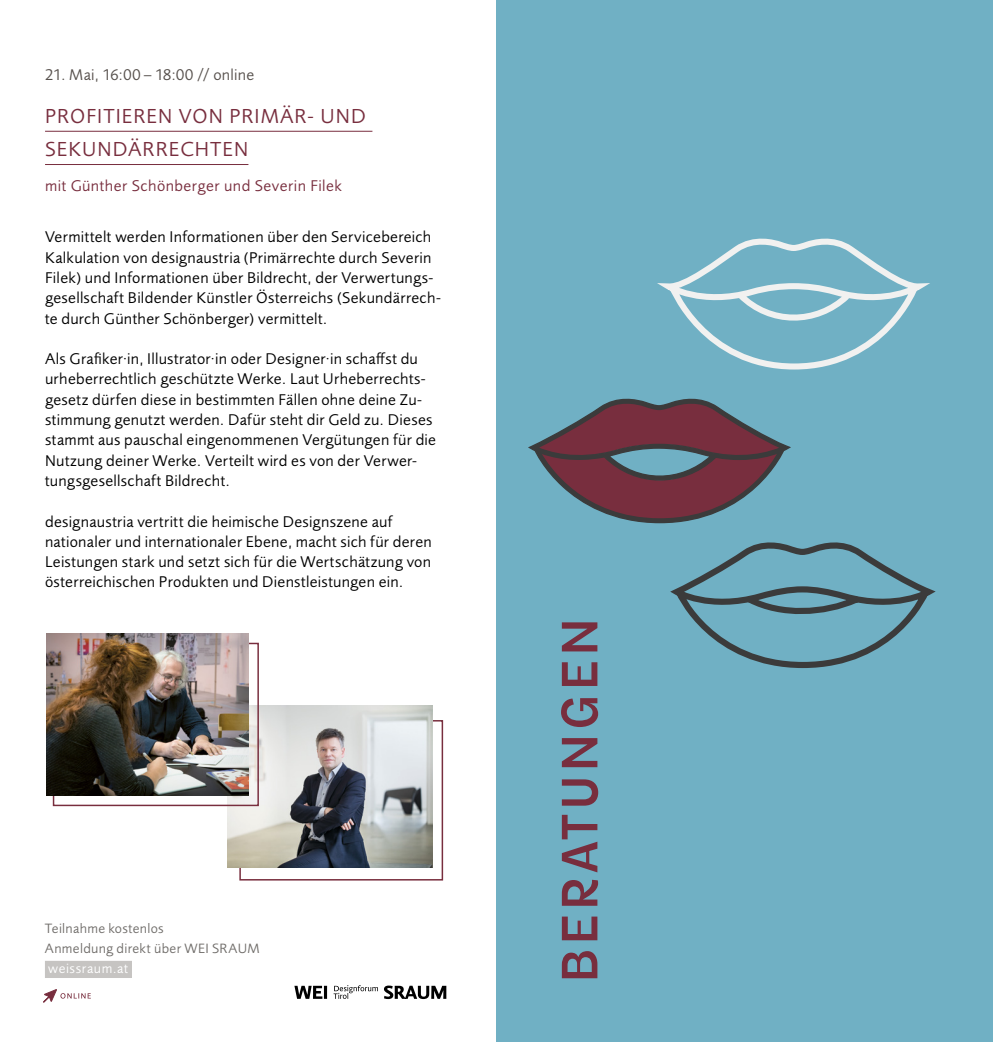
<style>
.page{position:relative;width:993px;height:1042px;background:#fff}
.page>*{position:absolute;margin:0;border:0;box-sizing:border-box;transform-origin:0 0}
.t1{font:50.75px "Venice Blvd";letter-spacing:.08em;color:#782e3e}
.t2{font:21px/33.2px "Foundry Sans";letter-spacing:.05em;color:#782e3e}
.t3{font:16.1px/20.3px "Foundry Sans";letter-spacing:.02em;color:#000}
.t4{font:16.1px "Foundry Sans";letter-spacing:.03em;color:#782e3e}
.t5{font:16.1px "Foundry Sans";letter-spacing:.02em;color:#57514d}
.t6{font:14px/20.3px "Foundry Sans";letter-spacing:.02em;color:#716e6b}
.t7{font:14px "Foundry Sans";letter-spacing:.045em;color:#fff}
</style>
<div class="page">
<div style="left:496px;top:0;width:496px;height:1042px;background:#70b0c4"></div>
<svg style="left:662px;top:238px;width:262px;height:132px"></svg>
<svg style="left:670px;top:542px;width:264px;height:126px"></svg>
<svg style="left:528px;top:398px;width:263px;height:126px"></svg>
<div style="left:239px;top:720px;width:204px;height:160px;border:1px solid #782e3e"></div>
<img style="left:227px;top:706px;width:205px;height:161px">
<hr style="left:45px;top:131px;width:327px;height:1px;background:#782e3e">
<hr style="left:45px;top:164px;width:203px;height:1px;background:#782e3e">
<div style="left:45px;top:961px;width:87px;height:17px;background:#c6c4c2"></div>
<svg style="left:43px;top:989px;width:48px;height:13px"></svg>
<svg style="left:294px;top:985px;width:152px;height:14px"></svg>
<div style="left:53px;top:643px;width:206px;height:163px;border:1px solid #782e3e"></div>
<img style="left:46px;top:633px;width:203px;height:162px">
<p class="t5" style="left:45px;top:66px;width:211px">21. Mai, 16:00 – 18:00 // online</p>
<h2 class="t2" style="left:45px;top:100px;width:322px">PROFITIEREN VON PRIMÄR- UND<br>SEKUNDÄRRECHTEN</h2>
<p class="t4" style="left:45px;top:176px;width:298px">mit Günther Schönberger und Severin Filek</p>
<p class="t3" style="left:45px;top:227px;width:397px">Vermittelt werden Informationen über den Servicebereich Kalkulation von designaustria (Primärrechte durch Severin Filek) und Informationen über Bildrecht, der Verwertungs&shy;gesellschaft Bildender Künstler Österreichs (Sekundärrech&shy;te durch Günther Schönberger) vermittelt.</p>
<p class="t3" style="left:45px;top:349px;width:392px">Als Grafiker·in, Illustrator·in oder Designer·in schaffst du urheberrechtlich geschützte Werke. Laut Urheberrechts&shy;gesetz dürfen diese in bestimmten Fällen ohne deine Zu&shy;stimmung genutzt werden. Dafür steht dir Geld zu. Dieses stammt aus pauschal eingenommenen Vergütungen für die Nutzung deiner Werke. Verteilt wird es von der Verwer&shy;tungsgesellschaft Bildrecht.</p>
<p class="t3" style="left:45px;top:511px;width:388px">designaustria vertritt die heimische Designszene auf nationaler und internationaler Ebene, macht sich für deren Leistungen stark und setzt sich für die Wertschätzung von österreichischen Produkten und Dienstleistungen ein.</p>
<p class="t6" style="left:45px;top:918px;width:216px">Teilnahme kostenlos<br>Anmeldung direkt über WEI SRAUM</p>
<p class="t7" style="left:48px;top:961px;width:81px">weissraum.at</p>
<h1 class="t1" style="left:549px;top:982px;width:365px;rotate:-90deg">BERATUNGEN</h1>
</div>
